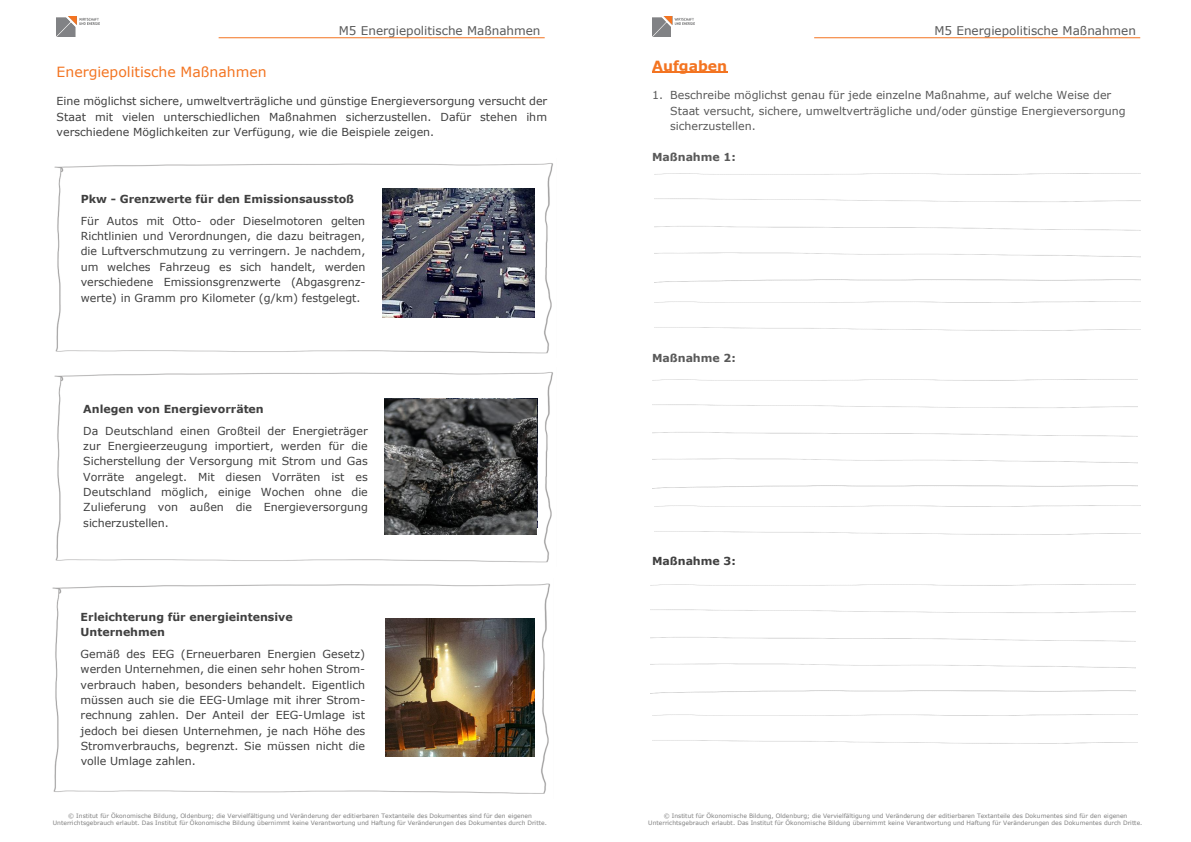
<style>
.page{position:relative;width:1191px;height:842px;background:#fff}
.page>*{position:absolute;margin:0;border:0;box-sizing:border-box;transform-origin:0 0}
.t1{font:14px "Verdana";color:#f37421}
.t2{font:700 14px "Verdana";color:#f37421}
.t3{font:12px "Verdana";color:#595959}
.t4{font:11px/15.4px "Verdana";color:#404040;text-align:justify}
.t5{font:11px/15.4px "Verdana";color:#595959}
.t6{font:700 11px/15.4px "Verdana";color:#404040}
.t7{font:700 11px "Verdana";color:#595959}
.t8{font:6px/7.2px "Verdana";letter-spacing:.005em;color:#7f7f7f;text-align:center}
</style>
<div class="page">
<hr style="left:219px;top:38px;width:326px;height:1px;background:#f37421">
<img style="left:57px;top:17px;width:42px;height:20px">
<img style="left:54px;top:163px;width:499px;height:191px">
<div style="left:73px;top:188px;width:300px;height:131px;background:#fff"></div>
<img style="left:382px;top:189px;width:152px;height:129px">
<img style="left:54px;top:372px;width:499px;height:191px">
<div style="left:76px;top:398px;width:299px;height:138px;background:#fff"></div>
<img style="left:52px;top:583px;width:498px;height:211px">
<img style="left:385px;top:619px;width:149px;height:138px">
<div style="left:73px;top:606px;width:300px;height:167px;background:#fff"></div>
<img style="left:385px;top:399px;width:151px;height:136px">
<hr style="left:814px;top:38px;width:326px;height:1px;background:#f37421">
<img style="left:652px;top:17px;width:43px;height:20px">
<hr style="left:652px;top:72px;width:75px;height:1px;background:#f37421">
<p class="t3" style="left:339px;top:22px;width:203px">M5 Energiepolitische Maßnahmen</p>
<p class="t1" style="left:57px;top:62px;width:211px">Energiepolitische Maßnahmen</p>
<p class="t4" style="left:57px;top:93px;width:492px">Eine möglichst sichere, umweltverträgliche und günstige Energieversorgung versucht der Staat mit vielen unterschiedlichen Maßnahmen sicherzustellen. Dafür stehen ihm verschiedene Möglichkeiten zur Verfügung, wie die Beispiele zeigen.</p>
<p class="t6" style="left:81px;top:191px;width:275px">Pkw - Grenzwerte für den Emissionsausstoß</p>
<p class="t4" style="left:81px;top:213px;width:286px">Für Autos mit Otto- oder Dieselmotoren gelten Richtlinien und Verordnungen, die dazu beitragen, die Luftverschmutzung zu verringern. Je nachdem, um welches Fahrzeug es sich handelt, werden verschiedene Emissionsgrenzwerte (Abgasgrenz&shy;werte) in Gramm pro Kilometer (g/km) festgelegt.</p>
<p class="t6" style="left:83px;top:401px;width:182px">Anlegen von Energievorräten</p>
<p class="t4" style="left:83px;top:423px;width:286px">Da Deutschland einen Großteil der Energieträger zur Energieerzeugung importiert, werden für die Sicherstellung der Versorgung mit Strom und Gas Vorräte angelegt. Mit diesen Vorräten ist es Deutschland möglich, einige Wochen ohne die Zulieferung von außen die Energieversorgung sicherzustellen.</p>
<p class="t6" style="left:81px;top:609px;width:213px">Erleichterung für energieintensive<br>Unternehmen</p>
<p class="t4" style="left:81px;top:646px;width:286px">Gemäß des EEG (Erneuerbaren Energien Gesetz) werden Unternehmen, die einen sehr hohen Strom&shy;verbrauch haben, besonders behandelt. Eigentlich müssen auch sie die EEG-Umlage mit ihrer Strom&shy;rechnung zahlen. Der Anteil der EEG-Umlage ist jedoch bei diesen Unternehmen, je nach Höhe des Stromverbrauchs, begrenzt. Sie müssen nicht die volle Umlage zahlen.</p>
<p class="t8" style="left:53px;top:812px;width:495px">© Institut für Ökonomische Bildung, Oldenburg; die Vervielfältigung und Veränderung der editierbaren Textanteile des Dokumentes sind für den eigenen<br>Unterrichtsgebrauch erlaubt. Das Institut für Ökonomische Bildung übernimmt keine Verantwortung und Haftung für Veränderungen des Dokumentes durch Dritte.</p>
<p class="t3" style="left:934px;top:22px;width:203px">M5 Energiepolitische Maßnahmen</p>
<p class="t2" style="left:652px;top:56px;width:77px">Aufgaben</p>
<p class="t5" style="left:670px;top:87px;width:457px;text-indent:-18px">1. Beschreibe möglichst genau für jede einzelne Maßnahme, auf welche Weise der<br>Staat versucht, sichere, umweltverträgliche und/oder günstige Energieversorgung sicherzustellen.</p>
<p class="t7" style="left:652px;top:149px;width:85px">Maßnahme 1:</p>
<p class="t7" style="left:652px;top:350px;width:85px">Maßnahme 2:</p>
<p class="t6" style="left:652px;top:553px;width:85px">Maßnahme 3:</p>
<p class="t8" style="left:648px;top:812px;width:495px">© Institut für Ökonomische Bildung, Oldenburg; die Vervielfältigung und Veränderung der editierbaren Textanteile des Dokumentes sind für den eigenen<br>Unterrichtsgebrauch erlaubt. Das Institut für Ökonomische Bildung übernimmt keine Verantwortung und Haftung für Veränderungen des Dokumentes durch Dritte.</p>
</div>
